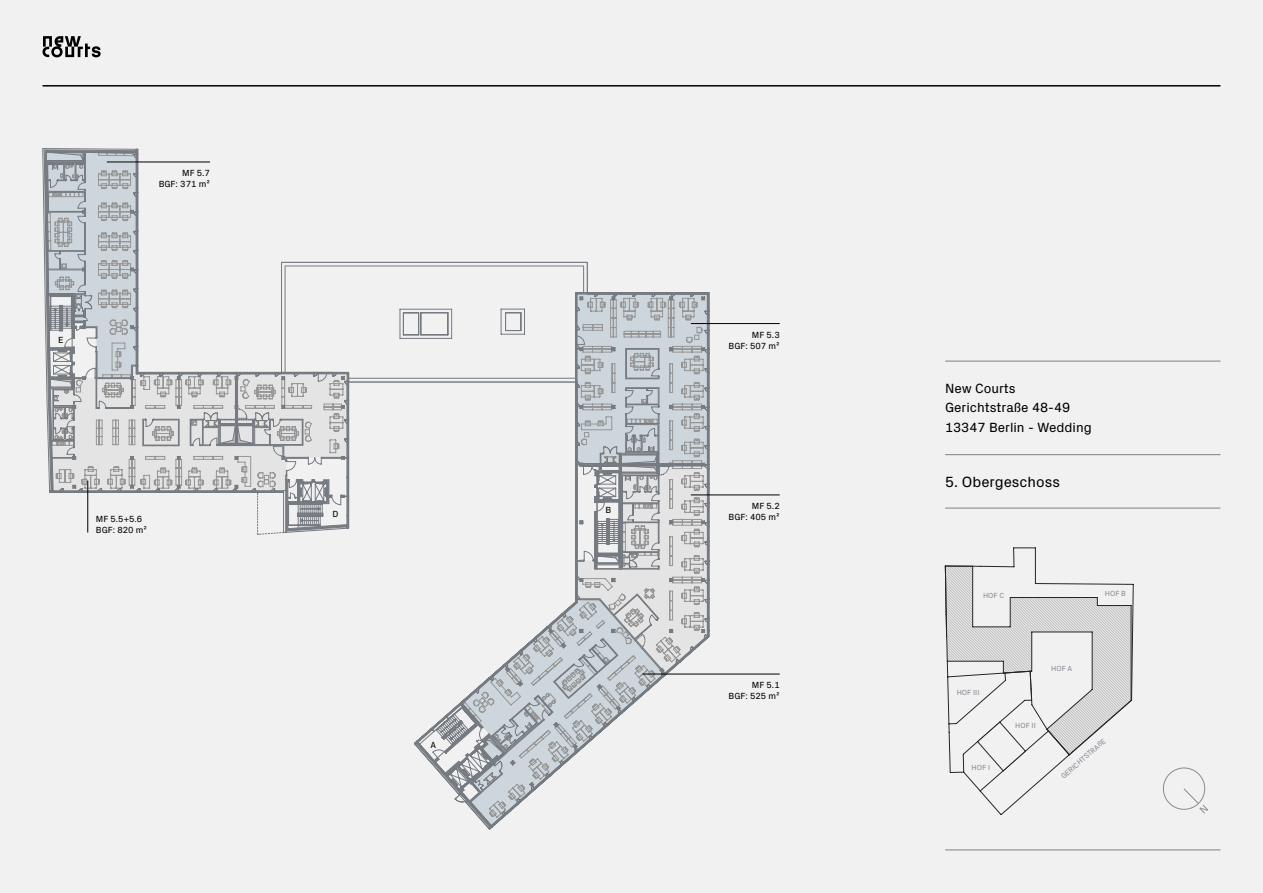
<style>
.page{position:relative;width:1263px;height:893px;background:#f1f1f2}
.page>*{position:absolute;margin:0;border:0;box-sizing:border-box;transform-origin:0 0}
.t1{font:15px "Px Grotesk";color:#000}
.t2{font:13.5px/19.5px "Px Grotesk";color:#000}
.t3{font:9px/10.8px "Px Grotesk";color:#000;text-align:right}
.t4{font:7.5px "Px Grotesk";color:#878d94}
</style>
<div class="page">
<hr style="left:945px;top:508px;width:275px;height:1px;background:#878d94">
<hr style="left:945px;top:454px;width:275px;height:1px;background:#878d94">
<hr style="left:945px;top:361px;width:275px;height:1px;background:#878d94">
<hr style="left:945px;top:849px;width:275px;height:1px;background:#878d94">
<svg style="left:945px;top:547px;width:188px;height:244px"></svg>
<div style="left:1163px;top:767px;width:42px;height:43px;border:1px solid #878d94;border-radius:50%"></div>
<svg style="left:1182px;top:787px;width:26px;height:27px"></svg>
<hr style="left:43px;top:85px;width:1177px;height:2px;background:#000">
<svg style="left:43px;top:36px;width:58px;height:21px"></svg>
<svg style="left:43px;top:148px;width:667px;height:681px"></svg>
<hr style="left:107px;top:162px;width:103px;height:1px;background:#000">
<hr style="left:691px;top:323px;width:89px;height:1px;background:#000">
<hr style="left:691px;top:495px;width:89px;height:1px;background:#000">
<hr style="left:643px;top:674px;width:137px;height:1px;background:#000">
<hr style="left:87px;top:480px;width:1px;height:52px;background:#000">
<p class="t3" style="left:58px;top:334px;width:7px">E</p>
<p class="t3" style="left:159px;top:167px;width:53px">MF 5.7<br>BGF: 371 m²</p>
<p class="t3" style="left:96px;top:513px;width:53px;text-align:left">MF 5.5+5.6<br>BGF: 820 m²</p>
<p class="t3" style="left:333px;top:508px;width:8px">D</p>
<p class="t3" style="left:430px;top:739px;width:7px">A</p>
<p class="t3" style="left:605px;top:503px;width:7px">B</p>
<p class="t3" style="left:728px;top:329px;width:53px">MF 5.3<br>BGF: 507 m²</p>
<p class="t3" style="left:728px;top:500px;width:53px">MF 5.2<br>BGF: 405 m²</p>
<p class="t3" style="left:728px;top:679px;width:53px">MF 5.1<br>BGF: 525 m²</p>
<h2 class="t2" style="left:945px;top:377px;width:148px">New Courts<br>Gerichtstraße 48-49<br>13347 Berlin - Wedding</h2>
<h1 class="t1" style="left:945px;top:471px;width:116px">5. Obergeschoss</h1>
<p class="t4" style="left:983px;top:590px;width:23px">HOF C</p>
<p class="t4" style="left:957px;top:687px;width:24px">HOF III</p>
<p class="t4" style="left:1051px;top:663px;width:22px">HOF A</p>
<p class="t4" style="left:1015px;top:720px;width:22px">HOF II</p>
<p class="t4" style="left:1105px;top:588px;width:23px">HOF B</p>
<p class="t4" style="left:971px;top:762px;width:20px">HOF I</p>
<p class="t4" style="left:1058px;top:773px;width:59px;rotate:-41deg">GERICHTSTRAßE</p>
</div>
